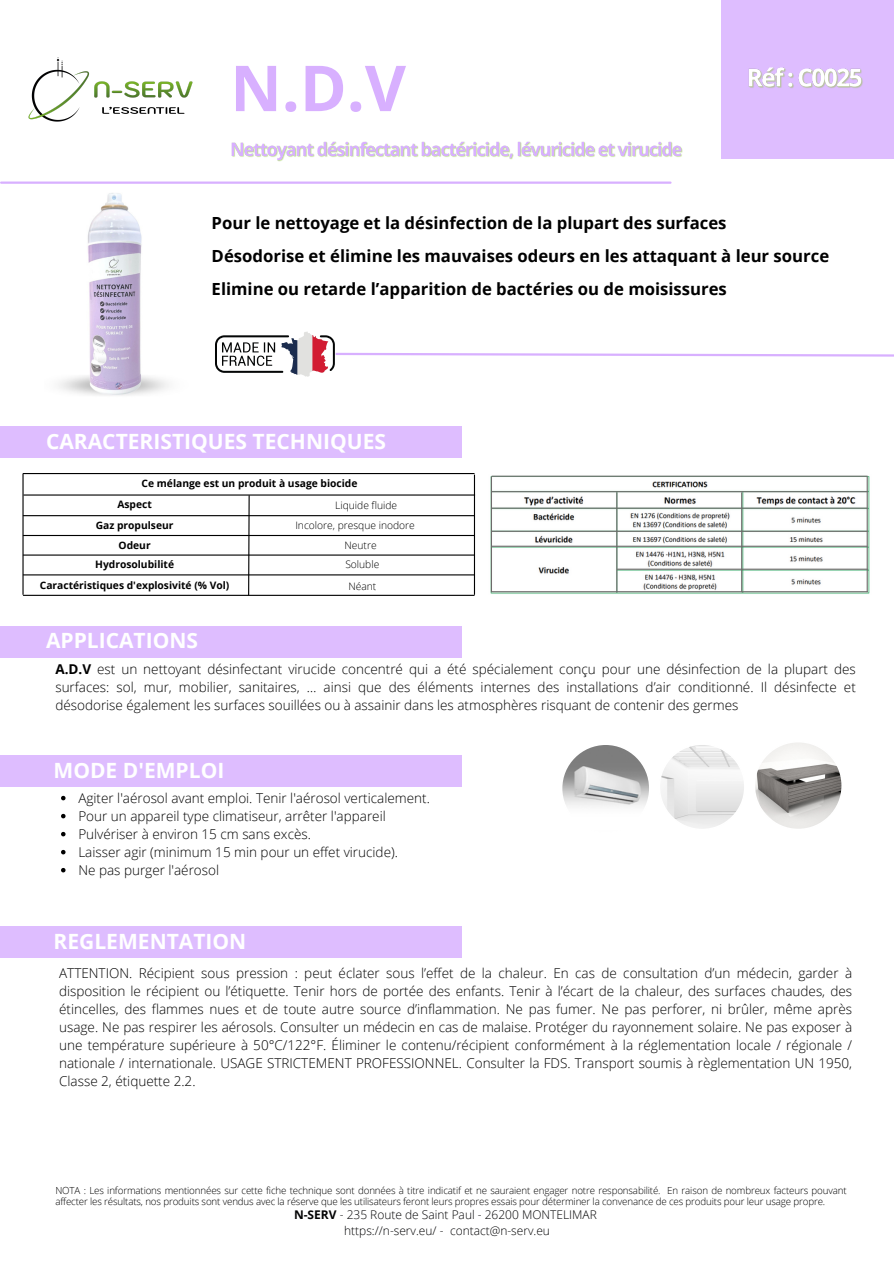
<style>
.page{position:relative;width:894px;height:1264px;background:#fff}
.page>*{position:absolute;margin:0;border:0;box-sizing:border-box;transform-origin:0 0}
.t1{font:700 63.3px "Open Sans";color:#d8b0ff}
.t2{font:700 21px "Open Sans";color:#fff}
.t3{font:700 16.65px "Open Sans";color:#000}
.t4{font:300 13.5px/18px "Open Sans";color:#000;text-align:justify}
.t5{font:300 12px "Open Sans";color:#030304}
.t6{font:700 10.2px "Open Sans";color:#000}
.t7{font:300 10.2px "Open Sans";color:#000}
.t8{font:300 9.75px/11.4px "Open Sans";letter-spacing:-.015em;color:#000}
.s1{font-weight:700}
</style>
<div class="page">
<img style="left:58px;top:193px;width:111px;height:203px">
<hr style="left:1px;top:181px;width:669px;height:3px;background:#d8b0ff">
<svg style="left:215px;top:332px;width:678px;height:44px"></svg>
<div style="left:0;top:625px;width:461px;height:32px;background:#debdff"></div>
<div style="left:0;top:755px;width:461px;height:32px;background:#debdff"></div>
<svg style="left:61px;top:795px;width:4px;height:5px"></svg>
<svg style="left:61px;top:813px;width:4px;height:5px"></svg>
<svg style="left:61px;top:831px;width:4px;height:5px"></svg>
<svg style="left:61px;top:850px;width:4px;height:4px"></svg>
<svg style="left:61px;top:868px;width:4px;height:4px"></svg>
<div style="left:0;top:926px;width:461px;height:32px;background:#debdff"></div>
<div style="left:0;top:426px;width:461px;height:32px;background:#debdff"></div>
<hr style="left:22px;top:474px;width:2px;height:120px;background:#000">
<hr style="left:474px;top:475px;width:1px;height:119px;background:#000">
<hr style="left:23px;top:594px;width:451px;height:2px;background:#000">
<hr style="left:23px;top:554px;width:451px;height:1px;background:#000">
<hr style="left:23px;top:574px;width:451px;height:1px;background:#000">
<hr style="left:23px;top:515px;width:451px;height:1px;background:#000">
<hr style="left:23px;top:535px;width:451px;height:1px;background:#000">
<svg style="left:247px;top:495px;width:3px;height:101px"></svg>
<hr style="left:23px;top:473px;width:451px;height:1px;background:#000">
<hr style="left:24px;top:494px;width:450px;height:1px;background:#000">
<img style="left:490px;top:475px;width:380px;height:119px">
<hr style="left:492px;top:475px;width:375px;height:2px;background:#6d6a6a">
<hr style="left:492px;top:491px;width:375px;height:1px;background:#6d6a6a">
<hr style="left:491px;top:507px;width:375px;height:1px;background:#6d6a6a">
<hr style="left:491px;top:530px;width:375px;height:2px;background:#6d6a6a">
<hr style="left:491px;top:545px;width:375px;height:2px;background:#6d6a6a">
<hr style="left:617px;top:568px;width:250px;height:1px;background:#6d6a6a">
<hr style="left:492px;top:591px;width:375px;height:1px;background:#6d6a6a">
<hr style="left:490px;top:477px;width:2px;height:115px;background:#6d6a6a">
<hr style="left:616px;top:492px;width:1px;height:100px;background:#6d6a6a">
<hr style="left:741px;top:492px;width:1px;height:100px;background:#6d6a6a">
<hr style="left:866px;top:477px;width:1px;height:115px;background:#6d6a6a">
<img style="left:28px;top:57px;width:165px;height:65px">
<img style="left:231px;top:141px;width:452px;height:21px">
<div style="left:720px;top:0;width:173px;height:159px;background:#debdff"></div>
<img style="left:748px;top:67px;width:115px;height:22px">
<svg style="left:562px;top:745px;width:87px;height:61px"></svg>
<svg style="left:661px;top:745px;width:83px;height:84px"></svg>
<svg style="left:755px;top:743px;width:87px;height:86px"></svg>
<p class="t1" style="left:230px;top:43px;width:177px">N.D.V</p>
<p class="t3" style="left:211px;top:212px;width:516px">Pour le nettoyage et la désinfection de la plupart des surfaces</p>
<p class="t3" style="left:211px;top:244px;width:619px">Désodorise et élimine les mauvaises odeurs en les attaquant à leur source</p>
<p class="t3" style="left:211px;top:277px;width:516px">Elimine ou retarde l’apparition de bactéries ou de moisissures</p>
<p class="t2" style="left:46px;top:426px;width:341px">CARACTERISTIQUES TECHNIQUES</p>
<p class="t6" style="left:141px;top:476px;width:217px">Ce mélange est un produit à usage biocide</p>
<p class="t6" style="left:117px;top:497px;width:36px">Aspect</p>
<p class="t6" style="left:119px;top:538px;width:34px">Odeur</p>
<p class="t6" style="left:95px;top:557px;width:80px">Hydrosolubilité</p>
<p class="t6" style="left:40px;top:578px;width:191px">Caractéristiques d'explosivité (% Vol)</p>
<p class="t6" style="left:96px;top:517px;width:79px">Gaz propulseur</p>
<p class="t7" style="left:335px;top:498px;width:63px">Liquide fluide</p>
<p class="t7" style="left:295px;top:518px;width:121px">Incolore, presque inodore</p>
<p class="t7" style="left:344px;top:538px;width:34px">Neutre</p>
<p class="t7" style="left:345px;top:557px;width:36px">Soluble</p>
<p class="t7" style="left:348px;top:579px;width:29px">Néant</p>
<p class="t2" style="left:46px;top:626px;width:154px">APPLICATIONS</p>
<p class="t4" style="left:55px;top:660px;width:801px"><span class="s1">A.D.V</span> est un nettoyant désinfectant virucide concentré qui a été spécialement conçu pour une désinfection de la plupart des surfaces: sol, mur, mobilier, sanitaires, … ainsi que des éléments internes des installations d’air conditionné. Il désinfecte et désodorise également les surfaces souillées ou à assainir dans les atmosphères risquant de contenir des germes</p>
<p class="t2" style="left:54px;top:755px;width:172px">MODE D'EMPLOI</p>
<p class="t4" style="left:78px;top:788px;width:353px">Agiter l'aérosol avant emploi. Tenir l'aérosol verticalement.</p>
<p class="t4" style="left:78px;top:806px;width:309px">Pour un appareil type climatiseur, arrêter l'appareil</p>
<p class="t4" style="left:78px;top:824px;width:234px">Pulvériser à environ 15 cm sans excès.</p>
<p class="t4" style="left:78px;top:842px;width:321px">Laisser agir (minimum 15 min pour un effet virucide).</p>
<p class="t4" style="left:78px;top:860px;width:142px">Ne pas purger l'aérosol</p>
<p class="t2" style="left:54px;top:926px;width:194px">REGLEMENTATION</p>
<p class="t4" style="left:59px;top:964px;width:794px">ATTENTION. Récipient sous pression : peut éclater sous l’effet de la chaleur. En cas de consultation d’un médecin, garder à disposition le récipient ou l’étiquette. Tenir hors de portée des enfants. Tenir à l’écart de la chaleur, des surfaces chaudes, des étincelles, des flammes nues et de toute autre source d’inflammation. Ne pas fumer. Ne pas perforer, ni brûler, même après usage. Ne pas respirer les aérosols. Consulter un médecin en cas de malaise. Protéger du rayonnement solaire. Ne pas exposer à une température supérieure à 50°C/122°F. Éliminer le contenu/récipient conformément à la réglementation locale / régionale / nationale / internationale. USAGE STRICTEMENT PROFESSIONNEL. Consulter la FDS. Transport soumis à règlementation UN 1950, Classe 2, étiquette 2.2.</p>
<p class="t8" style="left:55px;top:1184px;width:792px">NOTA : Les informations mentionnées sur cette fiche technique sont données à titre indicatif et ne sauraient engager notre responsabilité. En raison de nombreux facteurs pouvant affecter les résultats, nos produits sont vendus avec la réserve que les utilisateurs feront leurs propres essais pour déterminer la convenance de ces produits pour leur usage propre.</p>
<p class="t5" style="left:294px;top:1205px;width:304px"><span class="s1">N-SERV</span> - 235 Route de Saint Paul - 26200 MONTELIMAR</p>
<p class="t5" style="left:344px;top:1221px;width:207px">https://n-serv.eu/ - contact@n-serv.eu</p>
</div>
